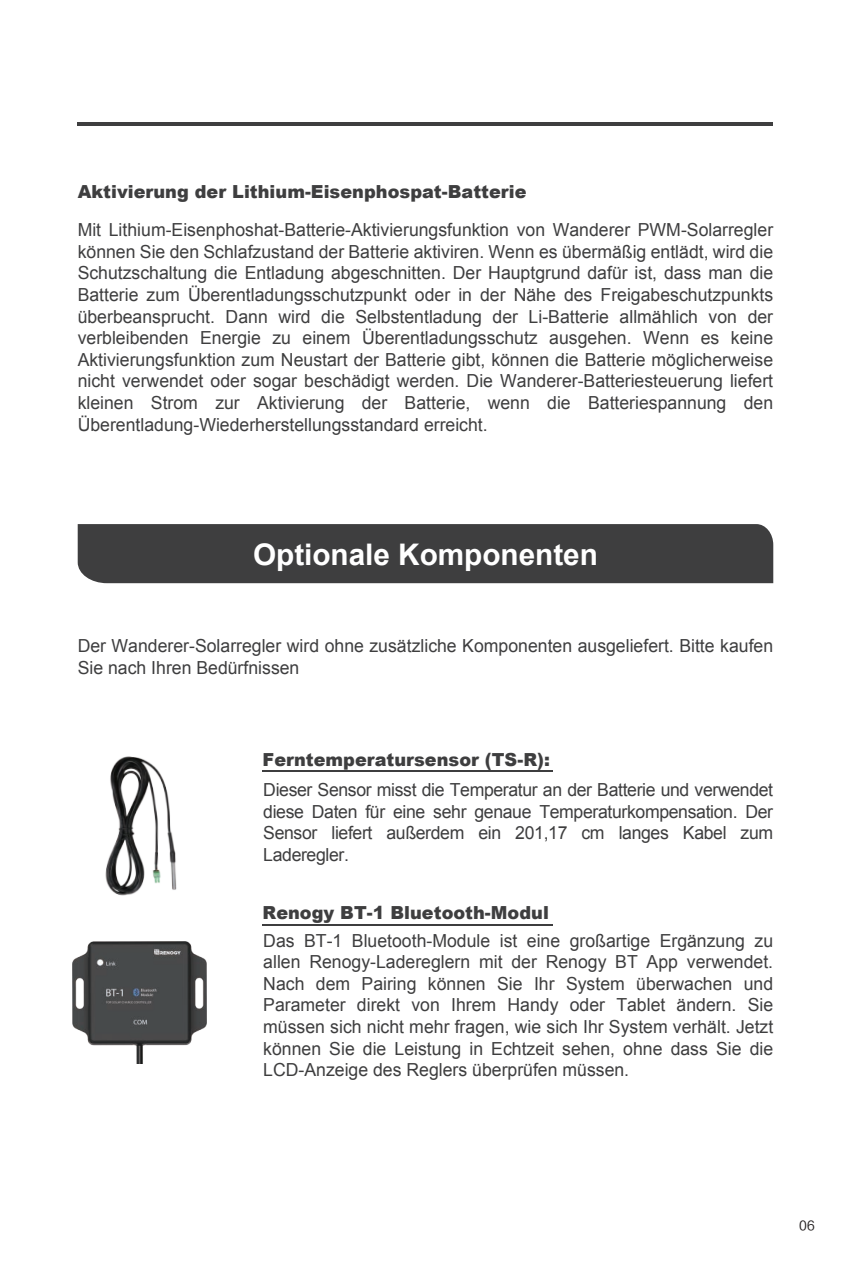
<style>
.page{position:relative;width:851px;height:1276px;background:#fff}
.page>*{position:absolute;margin:0;border:0;box-sizing:border-box;transform-origin:0 0}
.t1{font:700 29.7px "Arial";color:#fff}
.t2{font:18px/21.6px "Arial";color:#3e3e3f;text-align:justify}
.t3{font:900 18px "Arial";color:#3e3e3f}
.t4{font:12.6px "FZLTHJW GB1 0";color:#231f20}
</style>
<div class="page">
<hr style="left:78px;top:123px;width:695px;height:3px;background:#3e3e3f">
<div style="left:78px;top:524px;width:695px;height:59px;background:#3e3e3f"></div>
<hr style="left:262px;top:770px;width:291px;height:2px;background:#3e3e3f">
<hr style="left:262px;top:924px;width:291px;height:2px;background:#3e3e3f">
<img style="left:73px;top:941px;width:133px;height:122px">
<img style="left:105px;top:756px;width:72px;height:140px">
<p class="t3" style="left:78px;top:178px;width:450px">Aktivierung der Lithium-Eisenphospat-Batterie</p>
<p class="t2" style="left:78px;top:219px;width:697px">Mit Lithium-Eisenphoshat-Batterie-Aktivierungsfunktion von Wanderer PWM-Solarregler können Sie den Schlafzustand der Batterie aktiviren. Wenn es übermäßig entlädt, wird die Schutzschaltung die Entladung abgeschnitten. Der Hauptgrund dafür ist, dass man die Batterie zum Überentladungsschutzpunkt oder in der Nähe des Freigabeschutzpunkts überbeansprucht. Dann wird die Selbstentladung der Li-Batterie allmählich von der verbleibenden Energie zu einem Überentladungsschutz ausgehen. Wenn es keine Aktivierungsfunktion zum Neustart der Batterie gibt, können die Batterie möglicherweise nicht verwendet oder sogar beschädigt werden. Die Wanderer-Batteriesteuerung liefert kleinen Strom zur Aktivierung der Batterie, wenn die Batteriespannung den Überentladung-Wiederherstellungsstandard erreicht.</p>
<h1 class="t1" style="left:253px;top:534px;width:346px">Optionale Komponenten</h1>
<p class="t2" style="left:78px;top:635px;width:696px">Der Wanderer-Solarregler wird ohne zusätzliche Komponenten ausgeliefert. Bitte kaufen<br>Sie nach Ihren Bedürfnissen</p>
<p class="t3" style="left:262px;top:746px;width:289px">Ferntemperatursensor (TS-R):</p>
<p class="t2" style="left:263px;top:779px;width:511px">Dieser Sensor misst die Temperatur an der Batterie und verwendet diese Daten für eine sehr genaue Temperaturkompensation. Der Sensor liefert außerdem ein 201,17 cm langes Kabel zum Laderegler.</p>
<p class="t3" style="left:262px;top:900px;width:288px">Renogy BT-1 Bluetooth-Modul</p>
<p class="t2" style="left:263px;top:929px;width:511px">Das BT-1 Bluetooth-Module ist eine großartige Ergänzung zu allen Renogy-Ladereglern mit der Renogy BT App verwendet.<br>Nach dem Pairing können Sie Ihr System überwachen und Parameter direkt von Ihrem Handy oder Tablet ändern. Sie müssen sich nicht mehr fragen, wie sich Ihr System verhält. Jetzt können Sie die Leistung in Echtzeit sehen, ohne dass Sie die LCD-Anzeige des Reglers überprüfen müssen.</p>
<p class="t4" style="left:799px;top:1218px;width:17px">06</p>
</div>
